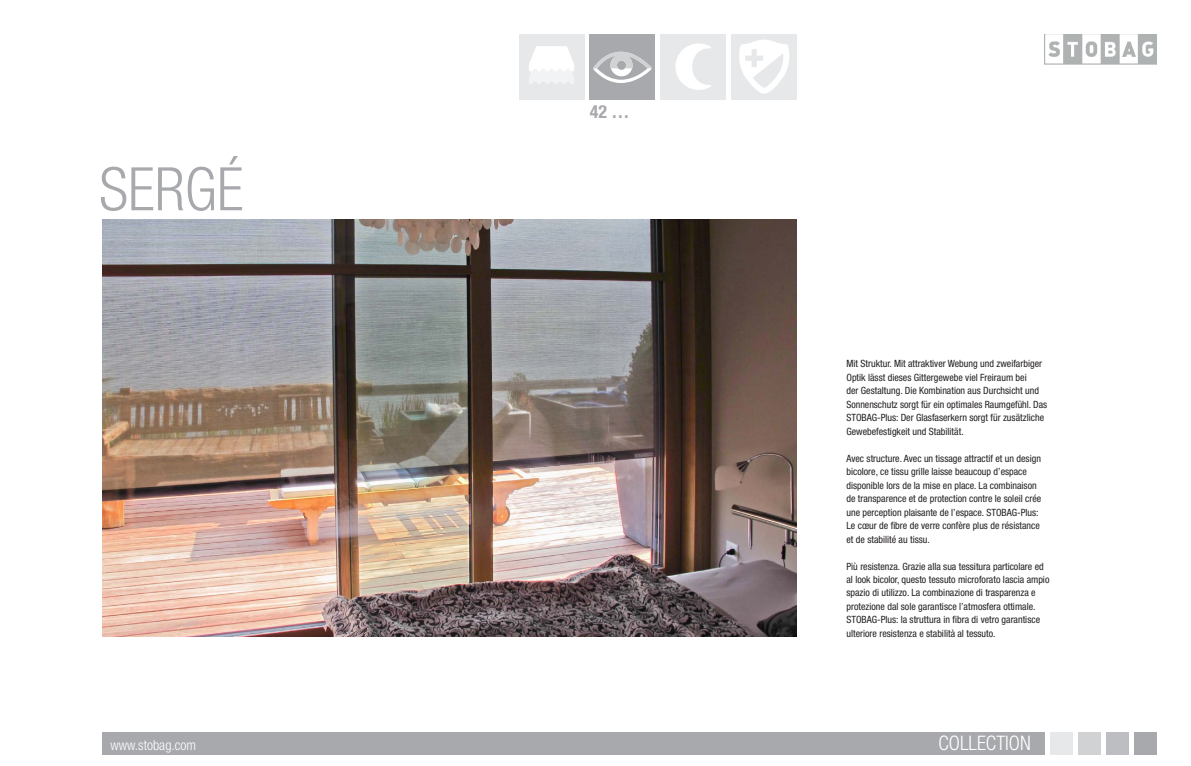
<style>
.page{position:relative;width:1191px;height:766px;background:#fff}
.page>*{position:absolute;margin:0;border:0;box-sizing:border-box;transform-origin:0 0}
.t1{font:300 condensed 60px "Helvetica Neue LT Pro";color:#a8a9ad}
.t2{font:300 condensed 20px "Helvetica Neue LT Pro";color:#fff}
.t3{font:700 condensed 18px "Helvetica Neue LT Pro";color:#a8a9ad}
.t4{font:300 condensed 14px "Helvetica Neue LT Pro";color:#fff}
.t5{font:condensed 10px/13.5px "Helvetica Neue LT Pro";color:#231f20}
</style>
<div class="page">
<img style="left:102px;top:220px;width:695px;height:416px">
<div style="left:731px;top:34px;width:66px;height:65px;background:#e7e8e9"></div>
<svg style="left:739px;top:40px;width:50px;height:54px"></svg>
<div style="left:660px;top:34px;width:66px;height:65px;background:#e7e8e9"></div>
<svg style="left:675px;top:43px;width:36px;height:47px"></svg>
<div style="left:590px;top:34px;width:65px;height:65px;background:#a8a9ad"></div>
<svg style="left:593px;top:52px;width:58px;height:31px"></svg>
<div style="left:519px;top:34px;width:65px;height:65px;background:#e7e8e9"></div>
<svg style="left:529px;top:46px;width:45px;height:38px"></svg>
<img style="left:1045px;top:34px;width:112px;height:30px">
<div style="left:1106px;top:731px;width:23px;height:23px;background:#bdbec1"></div>
<div style="left:1134px;top:731px;width:23px;height:23px;background:#a8a9ad"></div>
<div style="left:1078px;top:731px;width:23px;height:23px;background:#d1d2d4"></div>
<div style="left:1050px;top:731px;width:23px;height:23px;background:#e7e8e9"></div>
<div style="left:102px;top:731px;width:943px;height:23px;background:#a8a9ad"></div>
<h1 class="t1" style="left:99px;top:154px;width:146px">SergÉ</h1>
<h3 class="t3" style="left:590px;top:100px;width:41px">42 …</h3>
<p class="t5" style="left:846px;top:357px;width:202px">Mit Struktur. Mit attraktiver Webung und zweifarbiger Optik lässt dieses Gittergewebe viel Freiraum bei<br>der Gestaltung. Die Kombination aus Durchsicht und Sonnenschutz sorgt für ein optimales Raumgefühl. Das STOBAG-Plus: Der Glasfaserkern sorgt für zusätzliche Gewebefestigkeit und Stabilität.</p>
<p class="t5" style="left:846px;top:451px;width:196px">Avec structure. Avec un tissage attractif et un design bicolore, ce tissu grille laisse beaucoup d’espace disponible lors de la mise en place. La combinaison de transparence et de protection contre le soleil crée une perception plaisante de l’espace. STOBAG-Plus:<br>Le cœur de fibre de verre confère plus de résistance et de stabilité au tissu.</p>
<p class="t5" style="left:846px;top:559px;width:204px">Più resistenza. Grazie alla sua tessitura particolare ed al look bicolor, questo tessuto microforato lascia ampio spazio di utilizzo. La combinazione di trasparenza e protezione dal sole garantisce l’atmosfera ottimale.<br>STOBAG-Plus: la struttura in fibra di vetro garantisce ulteriore resistenza e stabilità al tessuto.</p>
<h3 class="t4" style="left:111px;top:737px;width:87px">www.stobag.com</h3>
<h2 class="t2" style="left:938px;top:731px;width:94px">COLLECTION</h2>
</div>
